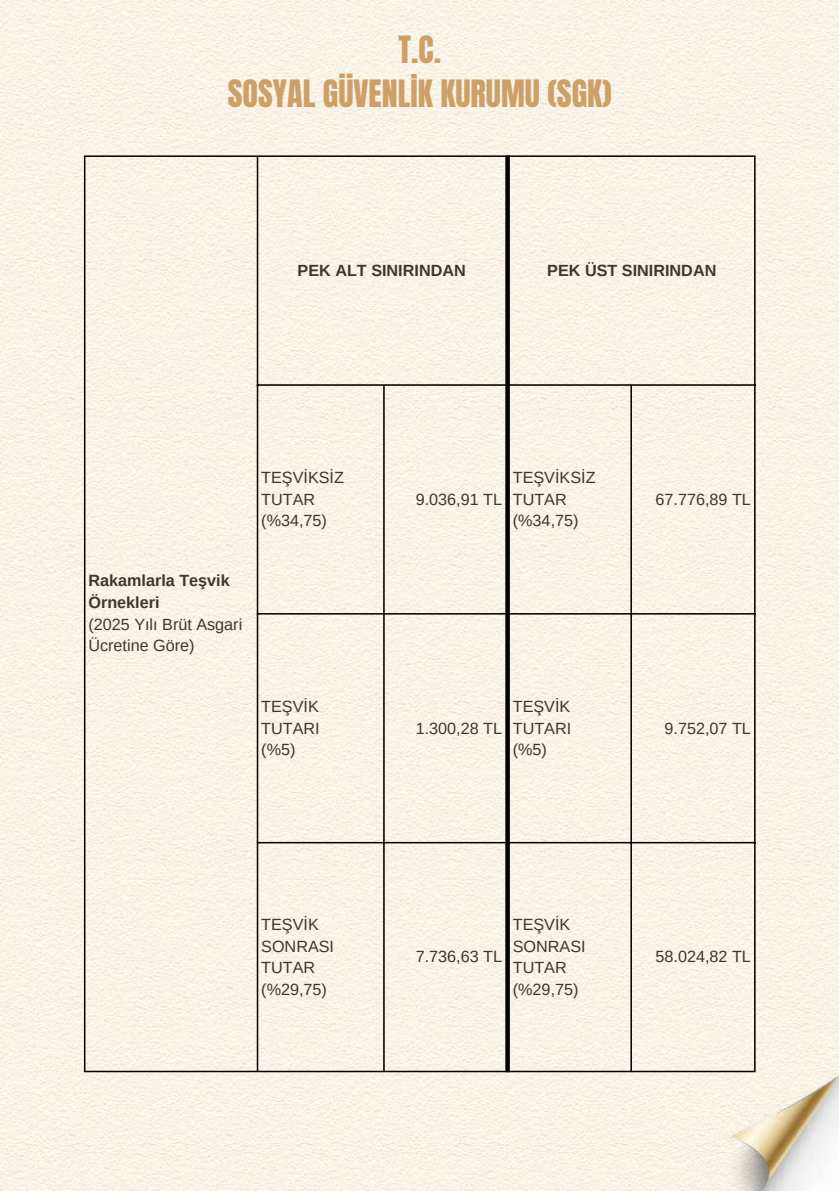
<style>
.page{position:relative;width:839px;height:1191px;background:#fff}
.page>*{position:absolute;margin:0;border:0;box-sizing:border-box;transform-origin:0 0}
.t1{font:32px/43.6px "Anton";color:#cca066;text-align:center}
.t2{font:16.2px/21.6px "Arimo";color:#3c3732}
.t3{font:700 16.2px/21.6px "Arimo";color:#3c3732}
</style>
<div class="page">
<div style="left:0;top:0;width:838px;height:1191px;background:#f9f3e7"></div>
<img style="left:725px;top:1074px;width:113px;height:117px">
<hr style="left:84px;top:157px;width:1px;height:914px;background:#000">
<hr style="left:257px;top:157px;width:1px;height:914px;background:#000">
<hr style="left:383px;top:386px;width:1px;height:685px;background:#000">
<hr style="left:630px;top:386px;width:2px;height:685px;background:#000">
<hr style="left:754px;top:157px;width:1px;height:914px;background:#000">
<hr style="left:84px;top:155px;width:671px;height:2px;background:#000">
<hr style="left:257px;top:384px;width:498px;height:2px;background:#000">
<hr style="left:257px;top:613px;width:498px;height:2px;background:#000">
<hr style="left:257px;top:842px;width:498px;height:1px;background:#000">
<hr style="left:84px;top:1071px;width:671px;height:1px;background:#000">
<div style="left:505px;top:155px;width:5px;height:917px;background:#000"></div>
<h1 class="t1" style="left:228px;top:29px;width:385px">T.C.<br>SOSYAL GÜVENLİK KURUMU (SGK)</h1>
<p class="t3" style="left:297px;top:260px;width:170px">PEK ALT SINIRINDAN</p>
<p class="t3" style="left:547px;top:260px;width:170px">PEK ÜST SINIRINDAN</p>
<p class="t3" style="left:88px;top:570px;width:143px">Rakamlarla Teşvik<br>Örnekleri</p>
<p class="t2" style="left:88px;top:613px;width:155px">(2025 Yılı Brüt Asgari<br>Ücretine Göre)</p>
<p class="t2" style="left:261px;top:467px;width:84px">TEŞVİKSİZ<br>TUTAR (%34,75)</p>
<p class="t2" style="left:261px;top:696px;width:60px;text-align:justify">TEŞVİK TUTARI (%5)</p>
<p class="t2" style="left:261px;top:914px;width:74px">TEŞVİK<br>SONRASI<br>TUTAR (%29,75)</p>
<p class="t2" style="left:416px;top:488px;width:88px">9.036,91 TL</p>
<p class="t2" style="left:513px;top:467px;width:84px">TEŞVİKSİZ<br>TUTAR (%34,75)</p>
<p class="t2" style="left:655px;top:488px;width:97px">67.776,89 TL</p>
<p class="t2" style="left:416px;top:717px;width:88px">1.300,28 TL</p>
<p class="t2" style="left:513px;top:696px;width:60px;text-align:justify">TEŞVİK TUTARI (%5)</p>
<p class="t2" style="left:416px;top:946px;width:88px">7.736,63 TL</p>
<p class="t2" style="left:513px;top:914px;width:74px">TEŞVİK<br>SONRASI<br>TUTAR (%29,75)</p>
<p class="t2" style="left:664px;top:717px;width:88px">9.752,07 TL</p>
<p class="t2" style="left:655px;top:946px;width:97px">58.024,82 TL</p>
</div>
